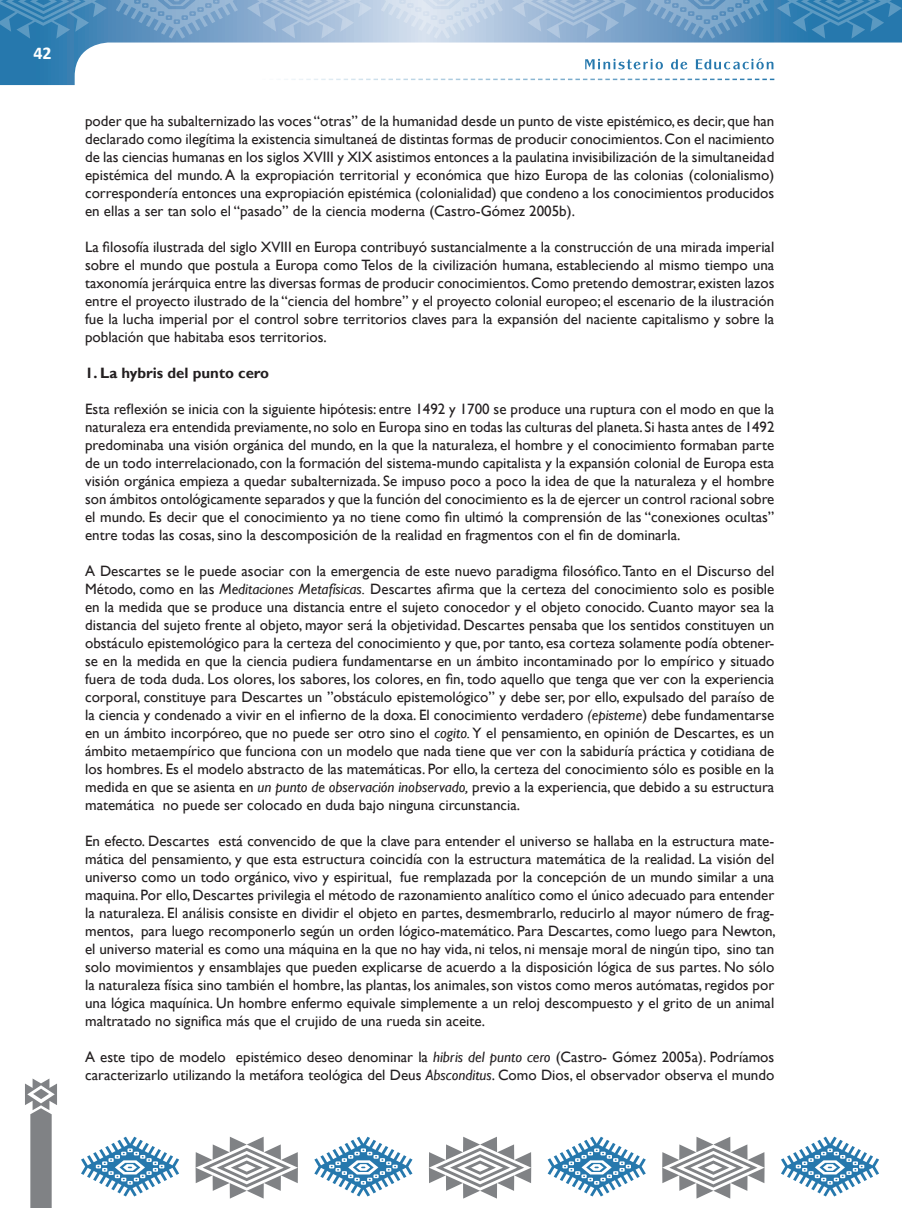
<style>
.page{position:relative;width:902px;height:1208px;background:#fff}
.page>*{position:absolute;margin:0;border:0;box-sizing:border-box;transform-origin:0 0}
.t1{font:700 18px "Calibri";color:#fff}
.Modelo{font:15px/18px "Gill Sans";color:#231f20;text-align:justify}
.Modelo-2{font:700 15px "Gill Sans";color:#231f20}
.s1{font-style:italic}
</style>
<div class="page">
<svg style="left:0;top:0;width:901px;height:85px"></svg>
<svg style="left:25px;top:1078px;width:32px;height:130px"></svg>
<svg style="left:89px;top:79px;width:685px;height:1px"></svg>
<svg style="left:81px;top:1136px;width:98px;height:60px"></svg>
<svg style="left:314px;top:1136px;width:98px;height:60px"></svg>
<svg style="left:547px;top:1136px;width:98px;height:60px"></svg>
<svg style="left:781px;top:1136px;width:98px;height:60px"></svg>
<svg style="left:195px;top:1136px;width:103px;height:62px"></svg>
<svg style="left:429px;top:1136px;width:102px;height:62px"></svg>
<svg style="left:662px;top:1136px;width:102px;height:62px"></svg>
<svg style="left:381px;top:0;width:122px;height:39px;background:#ccd9ea"></svg>
<svg style="left:116px;top:0;width:122px;height:39px;background:#76a1c8"></svg>
<svg style="left:645px;top:0;width:123px;height:39px;background:#6899c3"></svg>
<svg style="left:247px;top:0;width:125px;height:39px;background:#a7bfdb"></svg>
<svg style="left:0;top:0;width:107px;height:39px;background:#4087b6"></svg>
<svg style="left:776px;top:0;width:125px;height:39px;background:#3782b3"></svg>
<svg style="left:512px;top:0;width:125px;height:39px;background:#98b5d5"></svg>
<svg style="left:585px;top:58px;width:188px;height:11px"></svg>
<p class="t1" style="left:33px;top:41px;width:20px">42</p>
<p class="Modelo" style="left:85px;top:112px;width:690px">poder que ha subalternizado las voces “otras” de la humanidad desde un punto de viste epistémico, es decir, que han declarado como ilegítima la existencia simultaneá de distintas formas de producir conocimientos. Con el nacimiento de las ciencias humanas en los siglos XVIII y XIX asistimos entonces a la paulatina invisibilización de la simultaneidad epistémica del mundo. A la expropiación territorial y económica que hizo Europa de las colonias (colonialismo) correspondería entonces una expropiación epistémica (colonialidad) que condeno a los conocimientos producidos en ellas a ser tan solo el “pasado” de la ciencia moderna (Castro-Gómez 2005b).</p>
<p class="Modelo" style="left:85px;top:238px;width:690px">La filosofía ilustrada del siglo XVIII en Europa contribuyó sustancialmente a la construcción de una mirada imperial sobre el mundo que postula a Europa como Telos de la civilización humana, estableciendo al mismo tiempo una taxonomía jerárquica entre las diversas formas de producir conocimientos. Como pretendo demostrar, existen lazos entre el proyecto ilustrado de la “ciencia del hombre” y el proyecto colonial europeo; el escenario de la ilustración fue la lucha imperial por el control sobre territorios claves para la expansión del naciente capitalismo y sobre la población que habitaba esos territorios.</p>
<p class="Modelo-2" style="left:85px;top:364px;width:186px">1. La hybris del punto cero</p>
<p class="Modelo" style="left:85px;top:400px;width:690px">Esta reflexión se inicia con la siguiente hipótesis: entre 1492 y 1700 se produce una ruptura con el modo en que la naturaleza era entendida previamente, no solo en Europa sino en todas las culturas del planeta. Si hasta antes de 1492 predominaba una visión orgánica del mundo, en la que la naturaleza, el hombre y el conocimiento formaban parte de un todo interrelacionado, con la formación del sistema-mundo capitalista y la expansión colonial de Europa esta visión orgánica empieza a quedar subalternizada. Se impuso poco a poco la idea de que la naturaleza y el hombre son ámbitos ontológicamente separados y que la función del conocimiento es la de ejercer un control racional sobre el mundo. Es decir que el conocimiento ya no tiene como fin ultimó la comprensión de las “conexiones ocultas” entre todas las cosas, sino la descomposición de la realidad en fragmentos con el fin de dominarla.</p>
<p class="Modelo" style="left:85px;top:562px;width:690px">A Descartes se le puede asociar con la emergencia de este nuevo paradigma filosófico. Tanto en el Discurso del Método, como en las <span class="s1">Meditaciones Metafísicas.</span> Descartes afirma que la certeza del conocimiento solo es posible en la medida que se produce una distancia entre el sujeto conocedor y el objeto conocido. Cuanto mayor sea la distancia del sujeto frente al objeto, mayor será la objetividad. Descartes pensaba que los sentidos constituyen un obstáculo epistemológico para la certeza del conocimiento y que, por tanto, esa corteza solamente podía obtener&shy;se en la medida en que la ciencia pudiera fundamentarse en un ámbito incontaminado por lo empírico y situado fuera de toda duda. Los olores, los sabores, los colores, en fin, todo aquello que tenga que ver con la experiencia corporal, constituye para Descartes un ”obstáculo epistemológico” y debe ser, por ello, expulsado del paraíso de la ciencia y condenado a vivir en el infierno de la doxa. El conocimiento verdadero <span class="s1">(episteme</span>) debe fundamentarse en un ámbito incorpóreo, que no puede ser otro sino el <span class="s1">cogito.</span> Y el pensamiento, en opinión de Descartes, es un ámbito metaempírico que funciona con un modelo que nada tiene que ver con la sabiduría práctica y cotidiana de los hombres. Es el modelo abstracto de las matemáticas. Por ello, la certeza del conocimiento sólo es posible en la medida en que se asienta en <span class="s1">un punto de observación inobservado,</span> previo a la experiencia, que debido a su estructura matemática no puede ser colocado en duda bajo ninguna circunstancia.</p>
<p class="Modelo" style="left:85px;top:832px;width:692px">En efecto. Descartes está convencido de que la clave para entender el universo se hallaba en la estructura mate&shy;mática del pensamiento, y que esta estructura coincidía con la estructura matemática de la realidad. La visión del universo como un todo orgánico, vivo y espiritual, fue remplazada por la concepción de un mundo similar a una maquina. Por ello, Descartes privilegia el método de razonamiento analítico como el único adecuado para entender la naturaleza. El análisis consiste en dividir el objeto en partes, desmembrarlo, reducirlo al mayor número de frag&shy;mentos, para luego recomponerlo según un orden lógico-matemático. Para Descartes, como luego para Newton, el universo material es como una máquina en la que no hay vida, ni telos, ni mensaje moral de ningún tipo, sino tan solo movimientos y ensamblajes que pueden explicarse de acuerdo a la disposición lógica de sus partes. No sólo la naturaleza física sino también el hombre, las plantas, los animales, son vistos como meros autómatas, regidos por una lógica maquínica. Un hombre enfermo equivale simplemente a un reloj descompuesto y el grito de un animal maltratado no significa más que el crujido de una rueda sin aceite.</p>
<p class="Modelo" style="left:85px;top:1048px;width:690px">A este tipo de modelo epistémico deseo denominar la <span class="s1">hibris del punto cero</span> (Castro- Gómez 2005a). Podríamos caracterizarlo utilizando la metáfora teológica del Deus <span class="s1">Absconditus</span>. Como Dios, el observador observa el mundo</p>
</div>
